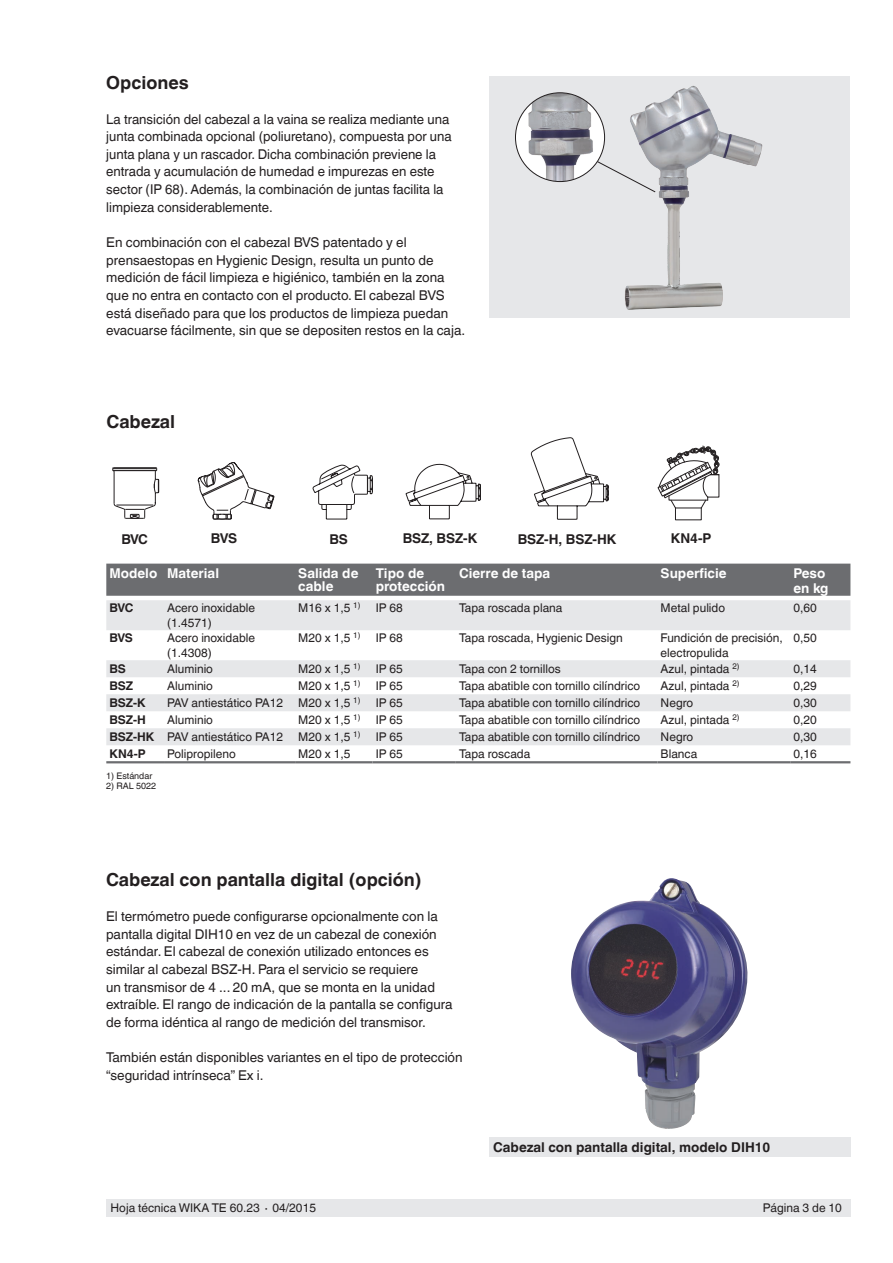
<style>
.page{position:relative;width:893px;height:1263px;background:#fff}
.page>*{position:absolute;margin:0;border:0;box-sizing:border-box;transform-origin:0 0}
.t1{font:700 18px "Helvetica World";color:#231f20}
.t2{font:13.5px/17.7px "Helvetica World";color:#231f20}
.t3{font:700 13.5px/13.5px "Helvetica World";color:#fff}
.t4{font:700 13.5px "Helvetica World";color:#231f20}
.t5{font:12px/15px "Helvetica World";color:#231f20}
.t6{font:700 12px "Helvetica World";letter-spacing:-.015em;color:#231f20}
.t7{font:9px "Helvetica World";color:#231f20}
.s1{font-weight:700}
</style>
<div class="page">
<div style="left:106px;top:1199px;width:744px;height:17px;background:#e6e7e9"></div>
<img style="left:571px;top:878px;width:177px;height:251px">
<div style="left:489px;top:77px;width:361px;height:241px;background:#e6e7e9"></div>
<img style="left:515px;top:93px;width:90px;height:89px;border-radius:44px">
<svg style="left:597px;top:161px;width:24px;height:14px"></svg>
<img style="left:621px;top:85px;width:142px;height:225px">
<div style="left:675px;top:508px;width:27px;height:12px;border:1px solid #231f20"></div>
<svg style="left:657px;top:446px;width:62px;height:63px"></svg>
<div style="left:106px;top:564px;width:744px;height:32px;background:#6c6d70"></div>
<svg style="left:106px;top:600px;width:744px;height:145px;fill:#e6e7e9"></svg>
<hr style="left:106px;top:761px;width:58px;height:2px;background:#6c6d70">
<hr style="left:164px;top:761px;width:131px;height:2px;background:#6c6d70">
<hr style="left:295px;top:761px;width:77px;height:2px;background:#6c6d70">
<hr style="left:372px;top:761px;width:84px;height:2px;background:#6c6d70">
<hr style="left:456px;top:761px;width:201px;height:2px;background:#6c6d70">
<hr style="left:657px;top:761px;width:133px;height:2px;background:#6c6d70">
<hr style="left:790px;top:761px;width:60px;height:2px;background:#6c6d70">
<svg style="left:405px;top:463px;width:76px;height:57px"></svg>
<svg style="left:312px;top:464px;width:61px;height:56px"></svg>
<svg style="left:112px;top:467px;width:48px;height:52px"></svg>
<div style="left:489px;top:1137px;width:361px;height:20px;background:#e6e7e9"></div>
<svg style="left:198px;top:462px;width:77px;height:58px"></svg>
<svg style="left:530px;top:437px;width:79px;height:83px"></svg>
<h1 class="t1" style="left:106px;top:73px;width:84px">Opciones</h1>
<p class="t2" style="left:106px;top:110px;width:347px">La transición del cabezal a la vaina se realiza mediante una junta combinada opcional (poliuretano), compuesta por una junta plana y un rascador. Dicha combinación previene la entrada y acumulación de humedad e impurezas en este sector (IP 68). Además, la combinación de juntas facilita la limpieza considerablemente.</p>
<p class="t2" style="left:106px;top:233px;width:360px">En combinación con el cabezal BVS patentado y el prensaestopas en Hygienic Design, resulta un punto de medición de fácil limpieza e higiénico, también en la zona que no entra en contacto con el producto. El cabezal BVS está diseñado para que los productos de limpieza puedan evacuarse fácilmente, sin que se depositen restos en la caja.</p>
<h1 class="t1" style="left:107px;top:411px;width:70px">Cabezal</h1>
<p class="t4" style="left:121px;top:531px;width:28px">BVC</p>
<p class="t4" style="left:211px;top:531px;width:28px">BVS</p>
<p class="t4" style="left:330px;top:531px;width:20px">BS</p>
<p class="t4" style="left:671px;top:531px;width:42px">KN4-P</p>
<p class="t4" style="left:403px;top:531px;width:76px">BSZ, BSZ-K</p>
<p class="t4" style="left:518px;top:531px;width:100px">BSZ-H, BSZ-HK</p>
<p class="t3" style="left:109px;top:566px;width:111px">Modelo Material</p>
<p class="t3" style="left:298px;top:566px;width:62px">Salida de cable</p>
<p class="t3" style="left:376px;top:566px;width:71px">Tipo de protección</p>
<p class="t3" style="left:459px;top:566px;width:93px">Cierre de tapa</p>
<p class="t3" style="left:661px;top:566px;width:67px">Superficie</p>
<p class="t3" style="left:793px;top:565px;width:37px;line-height:15px">Peso en kg</p>
<p class="t6" style="left:109px;top:601px;width:25px">BVC</p>
<p class="t5" style="left:167px;top:600px;width:89px">Acero inoxidable (1.4571)</p>
<p class="t5" style="left:298px;top:600px;width:64px">M16 x 1,5 <sup>1)</sup></p>
<p class="t5" style="left:376px;top:600px;width:29px">IP 68</p>
<p class="t5" style="left:459px;top:600px;width:105px">Tapa roscada plana</p>
<p class="t5" style="left:661px;top:600px;width:66px">Metal pulido</p>
<p class="t5" style="left:793px;top:600px;width:25px">0,60</p>
<p class="t6" style="left:110px;top:631px;width:25px">BVS</p>
<p class="t5" style="left:167px;top:630px;width:89px">Acero inoxidable (1.4308)</p>
<p class="t5" style="left:298px;top:630px;width:64px">M20 x 1,5 <sup>1)</sup></p>
<p class="t5" style="left:376px;top:630px;width:29px">IP 68</p>
<p class="t5" style="left:459px;top:630px;width:165px">Tapa roscada, Hygienic Design</p>
<p class="t5" style="left:661px;top:630px;width:124px">Fundición de precisión, electropulida</p>
<p class="t5" style="left:793px;top:630px;width:25px">0,50</p>
<p class="t6" style="left:110px;top:662px;width:18px">BS</p>
<p class="t5" style="left:167px;top:661px;width:47px">Aluminio</p>
<p class="t5" style="left:298px;top:661px;width:64px">M20 x 1,5 <sup>1)</sup></p>
<p class="t5" style="left:376px;top:661px;width:29px">IP 65</p>
<p class="t5" style="left:459px;top:661px;width:103px">Tapa con 2 tornillos</p>
<p class="t5" style="left:661px;top:661px;width:80px">Azul, pintada <sup>2)</sup></p>
<p class="t5" style="left:793px;top:661px;width:25px">0,14</p>
<p class="t6" style="left:109px;top:679px;width:25px">BSZ</p>
<p class="t5" style="left:167px;top:678px;width:47px">Aluminio</p>
<p class="t5" style="left:298px;top:678px;width:64px">M20 x 1,5 <sup>1)</sup></p>
<p class="t5" style="left:376px;top:678px;width:29px">IP 65</p>
<p class="t5" style="left:459px;top:678px;width:183px">Tapa abatible con tornillo cilíndrico</p>
<p class="t5" style="left:661px;top:678px;width:80px">Azul, pintada <sup>2)</sup></p>
<p class="t5" style="left:793px;top:678px;width:25px">0,29</p>
<p class="t6" style="left:109px;top:696px;width:38px">BSZ-K</p>
<p class="t5" style="left:167px;top:695px;width:117px">PAV antiestático PA12</p>
<p class="t5" style="left:298px;top:695px;width:64px">M20 x 1,5 <sup>1)</sup></p>
<p class="t5" style="left:376px;top:695px;width:29px">IP 65</p>
<p class="t5" style="left:459px;top:695px;width:183px">Tapa abatible con tornillo cilíndrico</p>
<p class="t5" style="left:661px;top:695px;width:34px">Negro</p>
<p class="t5" style="left:793px;top:695px;width:25px">0,30</p>
<p class="t6" style="left:110px;top:713px;width:38px">BSZ-H</p>
<p class="t5" style="left:167px;top:712px;width:47px">Aluminio</p>
<p class="t5" style="left:298px;top:712px;width:64px">M20 x 1,5 <sup>1)</sup></p>
<p class="t5" style="left:376px;top:712px;width:29px">IP 65</p>
<p class="t5" style="left:459px;top:712px;width:183px">Tapa abatible con tornillo cilíndrico</p>
<p class="t5" style="left:661px;top:712px;width:80px">Azul, pintada <sup>2)</sup></p>
<p class="t5" style="left:793px;top:712px;width:25px">0,20</p>
<p class="t5" style="left:109px;top:729px;width:175px"><span class="s1">BSZ-HK</span> PAV antiestático PA12</p>
<p class="t5" style="left:298px;top:729px;width:64px">M20 x 1,5 <sup>1)</sup></p>
<p class="t5" style="left:376px;top:729px;width:29px">IP 65</p>
<p class="t5" style="left:459px;top:729px;width:183px">Tapa abatible con tornillo cilíndrico</p>
<p class="t5" style="left:661px;top:729px;width:34px">Negro</p>
<p class="t5" style="left:793px;top:729px;width:25px">0,30</p>
<p class="t6" style="left:110px;top:747px;width:38px">KN4-P</p>
<p class="t5" style="left:167px;top:746px;width:70px">Polipropileno</p>
<p class="t5" style="left:298px;top:746px;width:54px">M20 x 1,5</p>
<p class="t5" style="left:376px;top:746px;width:29px">IP 65</p>
<p class="t5" style="left:459px;top:746px;width:73px">Tapa roscada</p>
<p class="t5" style="left:661px;top:746px;width:38px">Blanca</p>
<p class="t5" style="left:793px;top:746px;width:25px">0,16</p>
<p class="t7" style="left:106px;top:770px;width:47px">1) Estándar</p>
<p class="t7" style="left:106px;top:781px;width:51px">2) RAL 5022</p>
<h1 class="t1" style="left:106px;top:869px;width:317px">Cabezal con pantalla digital (opción)</h1>
<p class="t2" style="left:106px;top:907px;width:348px">El termómetro puede configurarse opcionalmente con la pantalla digital DIH10 en vez de un cabezal de conexión estándar. El cabezal de conexión utilizado entonces es similar al cabezal BSZ-H. Para el servicio se requiere<br>un transmisor de 4 ... 20 mA, que se monta en la unidad extraíble. El rango de indicación de la pantalla se configura de forma idéntica al rango de medición del transmisor.</p>
<p class="t2" style="left:106px;top:1049px;width:358px">También están disponibles variantes en el tipo de protección “seguridad intrínseca” Ex i.</p>
<p class="t4" style="left:493px;top:1139px;width:279px">Cabezal con pantalla digital, modelo DIH10</p>
<p class="t5" style="left:111px;top:1200px;width:207px">Hoja técnica WIKA TE 60.23 ∙ 04/2015</p>
<p class="t5" style="left:763px;top:1200px;width:81px">Página 3 de 10</p>
</div>
